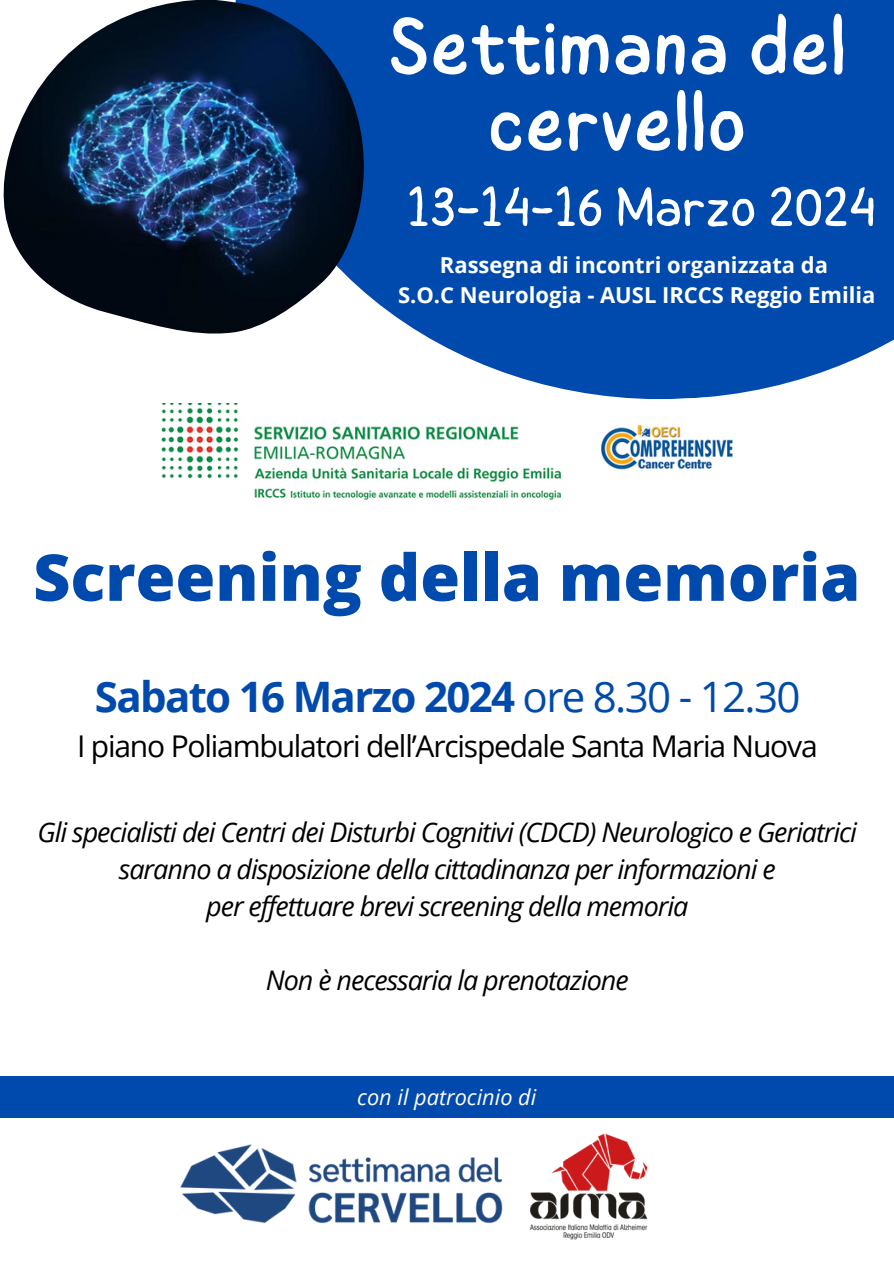
<style>
.page{position:relative;width:894px;height:1264px;background:#fff}
.page>*{position:absolute;margin:0;border:0;box-sizing:border-box;transform-origin:0 0}
.t1{font:81.15px/76.2px "Childos Arabic";letter-spacing:.005em;color:#fff;text-align:center}
.t2{font:800 64.5px "Open Sans";color:#004aad}
.t3{font:300 55.5px "Childos Arabic";color:#fff}
.t4{font:700 42px "Open Sans";letter-spacing:-.04em;color:#004aad}
.t5{font:30px "Open Sans";letter-spacing:-.04em;color:#000}
.t6{font:italic 27px/37.2px "Open Sans";letter-spacing:-.04em;color:#000;text-align:center}
.t7{font:700 22.05px/30px "Open Sans";color:#fff;text-align:center}
.t8{font:italic 21.75px "Open Sans";color:#fff}
.s1{font-weight:400}
</style>
<div class="page">
<img style="left:161px;top:403px;width:571px;height:97px">
<img style="left:180px;top:1144px;width:323px;height:80px">
<img style="left:511px;top:1117px;width:155px;height:123px">
<div style="left:0;top:1075px;width:893px;height:42px;background:#004aad"></div>
<svg style="left:227px;top:0;width:666px;height:408px;fill:#004aad"></svg>
<img style="left:4px;top:0;width:360px;height:337px">
<h4 class="t1" style="left:388px;top:10px;width:460px">Settimana del cervello</h4>
<h4 class="t3" style="left:407px;top:168px;width:469px">13-14-16 Marzo 2024</h4>
<p class="t7" style="left:398px;top:249px;width:478px">Rassegna di incontri organizzata da<br>S.O.C Neurologia - AUSL IRCCS Reggio Emilia</p>
<h1 class="t2" style="left:33px;top:532px;width:828px">Screening della memoria</h1>
<h3 class="t4" style="left:95px;top:667px;width:706px">Sabato 16 Marzo 2024 <span class="s1">ore 8.30 - 12.30</span></h3>
<h3 class="t5" style="left:77px;top:725px;width:741px">I piano Poliambulatori dell’Arcispedale Santa Maria Nuova</h3>
<h5 class="t6" style="left:38px;top:812px;width:820px">Gli specialisti dei Centri dei Disturbi Cognitivi (CDCD) Neurologico e Geriatrici saranno a disposizione della cittadinanza per informazioni e<br>per ef ettuare brevi screening della memoria</h5>
<p class="t6" style="left:266px;top:961px;width:364px">Non è necessaria la prenotazione</p>
<p class="t8" style="left:357px;top:1081px;width:180px">con il patrocinio di</p>
</div>
